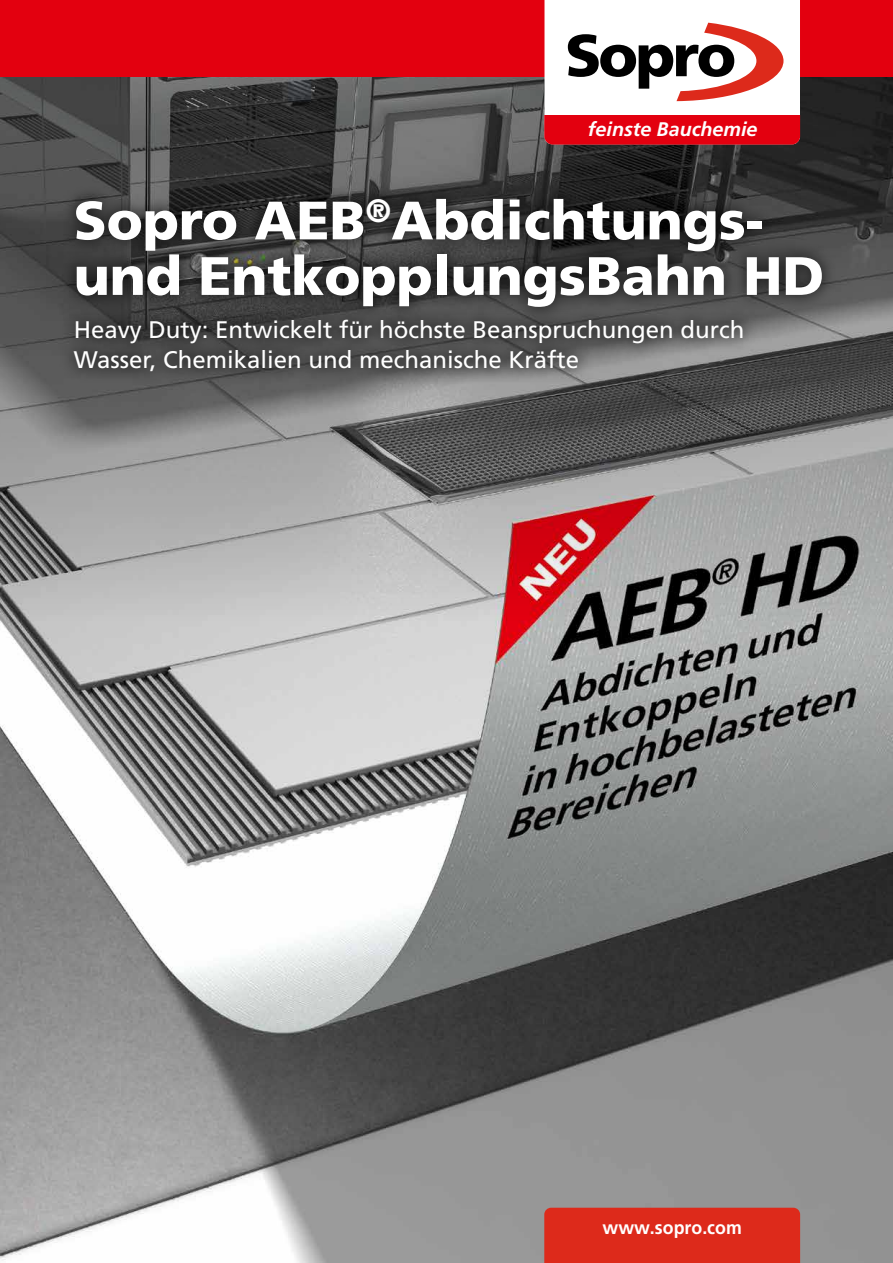
<style>
.page{position:relative;width:893px;height:1263px;background:#fff}
.page>*{position:absolute;margin:0;border:0;box-sizing:border-box;transform-origin:0 0}
.t1{font:900 54px/55.5px "Frutiger LT";color:#fff}
.t2{font:24px/30px "Frutiger LT";color:#fff}
.t3{font:italic 700 19.65px "Frutiger LT";color:#fff}
.t4{font:700 18.75px "Frutiger LT";color:#fff;scale:.95 1}
</style>
<div class="page">
<img style="left:0;top:621px;width:893px;height:642px">
<svg style="left:0;top:77px;width:893px;height:544px"></svg>
<div style="left:59px;top:183px;width:778px;height:203px;background:#000;opacity:.75"></div>
<div style="left:0;top:0;width:893px;height:77px;background:#e3000f"></div>
<div style="left:544px;top:1208px;width:256px;height:55px;background:#dd2a1b"></div>
<svg style="left:544px;top:0;width:256px;height:145px"></svg>
<p class="t3" style="left:588px;top:118px;width:171px">feinste Bauchemie</p>
<h1 class="t1" style="left:74px;top:193px;width:752px">Sopro AEB<sup>®</sup>Abdichtungs&shy;und EntkopplungsBahn HD</h1>
<p class="t2" style="left:74px;top:314px;width:672px">Heavy Duty: Entwickelt für höchste Beanspruchungen durch<br>Wasser, Chemikalien und mechanische Kräfte</p>
<p class="t4" style="left:603px;top:1217px;width:148px">www.sopro.com</p>
</div>
